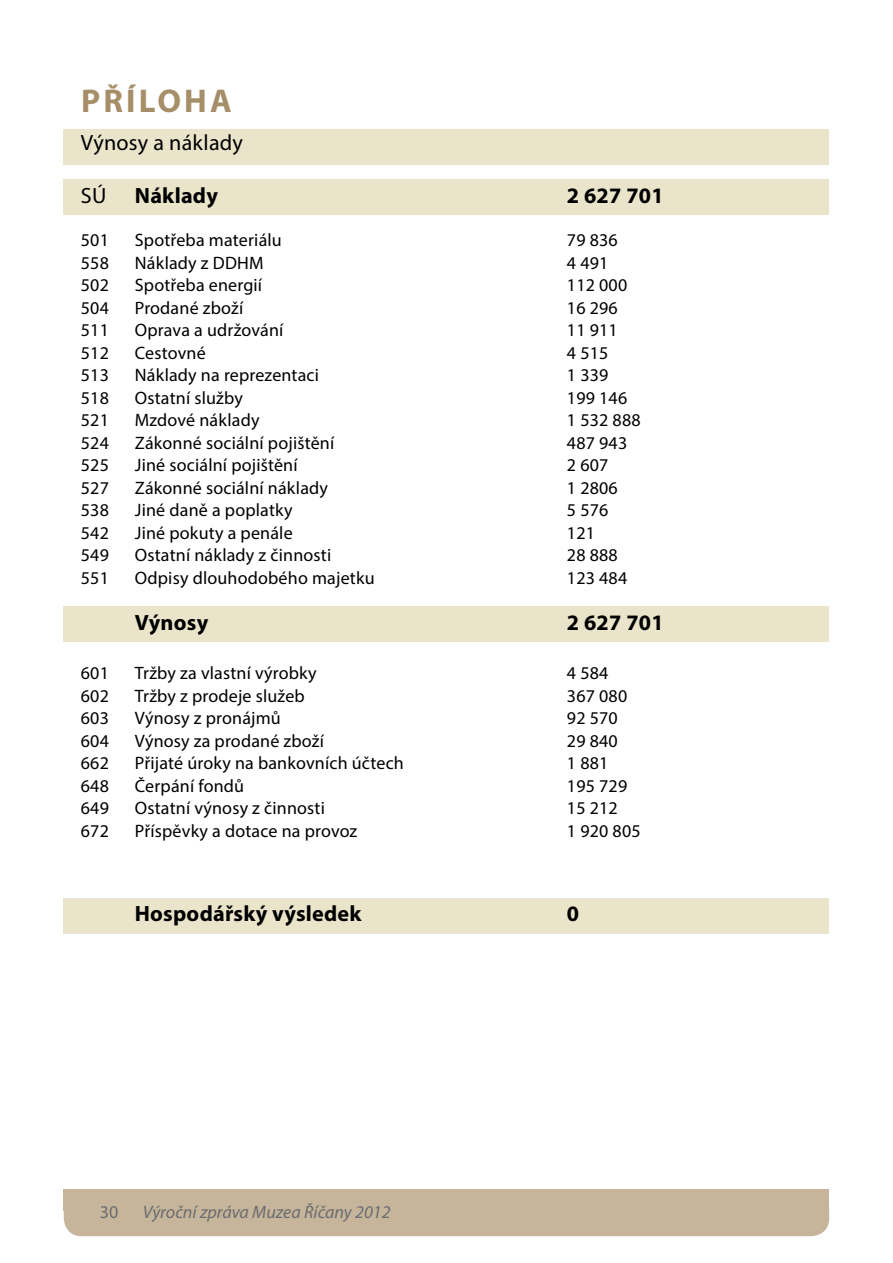
<style>
.page{position:relative;width:893px;height:1263px;background:#fff}
.page>*{position:absolute;margin:0;border:0;box-sizing:border-box;transform-origin:0 0}
.t1{font:700 33px "Myriad Pro";letter-spacing:.095em;color:#a68e69}
.t2{font:700 22.2px "Myriad Pro";letter-spacing:.01em;color:#000}
.t3{font:22.2px "Myriad Pro";color:#000}
.t4{font:18px "Myriad Pro";letter-spacing:.01em;color:#000}
.t5{font:italic 18px "Myriad Pro";color:#6b6c6f}
.t6{font:18px "Myriad Pro";color:#6b6c6f}
</style>
<div class="page">
<div style="left:64px;top:1190px;width:765px;height:46px;background:#c6b59b;border-radius:18px"></div>
<div style="left:64px;top:1189px;width:765px;height:22px;background:#c6b59b"></div>
<div style="left:64px;top:129px;width:765px;height:35px;background:#eae5ca"></div>
<div style="left:64px;top:179px;width:765px;height:36px;background:#eae5ca"></div>
<div style="left:64px;top:607px;width:765px;height:35px;background:#eae5ca"></div>
<div style="left:64px;top:899px;width:765px;height:35px;background:#eae5ca"></div>
<h1 class="t1" style="left:81px;top:79px;width:152px">Příloha</h1>
<p class="t3" style="left:81px;top:129px;width:164px">Výnosy a náklady</p>
<p class="t3" style="left:81px;top:182px;width:27px">SÚ</p>
<p class="t2" style="left:135px;top:181px;width:85px">Náklady</p>
<p class="t2" style="left:567px;top:181px;width:98px">2 627 701</p>
<p class="t4" style="left:81px;top:229px;width:202px">501 Spotřeba materiálu</p>
<p class="t4" style="left:567px;top:229px;width:52px">79 836</p>
<p class="t4" style="left:81px;top:251px;width:145px">558 Náklady z DDH</p>
<p class="t4" style="left:249px;top:251px;width:16px">M</p>
<p class="t4" style="left:567px;top:251px;width:43px">4 491</p>
<p class="t4" style="left:81px;top:274px;width:183px">502 Spotřeba energií</p>
<p class="t4" style="left:567px;top:274px;width:62px">112 000</p>
<p class="t4" style="left:81px;top:296px;width:164px">504 Prodané zboží</p>
<p class="t4" style="left:567px;top:296px;width:52px">16 296</p>
<p class="t4" style="left:81px;top:319px;width:204px">511 Oprava a udržování</p>
<p class="t4" style="left:567px;top:319px;width:52px">11 911</p>
<p class="t4" style="left:81px;top:341px;width:30px">512</p>
<p class="t4" style="left:135px;top:341px;width:72px">Cestovné</p>
<p class="t4" style="left:567px;top:341px;width:43px">4 515</p>
<p class="t4" style="left:81px;top:364px;width:240px">513 Náklady na reprezentaci</p>
<p class="t4" style="left:567px;top:364px;width:43px">1 339</p>
<p class="t4" style="left:81px;top:386px;width:164px">518 Ostatní služby</p>
<p class="t4" style="left:567px;top:386px;width:62px">199 146</p>
<p class="t4" style="left:81px;top:409px;width:30px">521</p>
<p class="t4" style="left:135px;top:409px;width:126px">Mzdové náklady</p>
<p class="t4" style="left:567px;top:409px;width:75px">1 532 888</p>
<p class="t4" style="left:81px;top:431px;width:255px">524 Zákonné sociální pojištění</p>
<p class="t4" style="left:567px;top:431px;width:62px">487 943</p>
<p class="t4" style="left:81px;top:454px;width:218px">525 Jiné sociální pojištění</p>
<p class="t4" style="left:567px;top:454px;width:43px">2 607</p>
<p class="t4" style="left:81px;top:476px;width:249px">527 Zákonné sociální náklady</p>
<p class="t4" style="left:567px;top:476px;width:52px">1 2806</p>
<p class="t4" style="left:81px;top:499px;width:213px">538 Jiné daně a poplatky</p>
<p class="t4" style="left:567px;top:499px;width:43px">5 576</p>
<p class="t4" style="left:81px;top:521px;width:213px">542 Jiné pokuty a penále</p>
<p class="t4" style="left:567px;top:521px;width:30px">121</p>
<p class="t4" style="left:81px;top:544px;width:252px">549 Ostatní náklady z činnosti</p>
<p class="t4" style="left:567px;top:544px;width:52px">28 888</p>
<p class="t4" style="left:81px;top:566px;width:295px">551 Odpisy dlouhodobého majetku</p>
<p class="t4" style="left:567px;top:566px;width:62px">123 484</p>
<p class="t2" style="left:135px;top:608px;width:75px">Výnosy</p>
<p class="t2" style="left:567px;top:608px;width:98px">2 627 701</p>
<p class="t4" style="left:81px;top:662px;width:237px">601 Tržby za vlastní výrobky</p>
<p class="t4" style="left:567px;top:662px;width:43px">4 584</p>
<p class="t4" style="left:81px;top:685px;width:225px">602 Tržby z prodeje služeb</p>
<p class="t4" style="left:567px;top:685px;width:62px">367 080</p>
<p class="t4" style="left:81px;top:707px;width:201px">603 Výnosy z pronájmů</p>
<p class="t4" style="left:567px;top:707px;width:52px">92 570</p>
<p class="t4" style="left:81px;top:730px;width:245px">604 Výnosy za prodané zboží</p>
<p class="t4" style="left:567px;top:730px;width:52px">29 840</p>
<p class="t4" style="left:81px;top:752px;width:324px">662 Přijaté úroky na bankovních účtech</p>
<p class="t4" style="left:567px;top:752px;width:43px">1 881</p>
<p class="t4" style="left:81px;top:775px;width:165px">648 Čerpání fondů</p>
<p class="t4" style="left:567px;top:775px;width:62px">195 729</p>
<p class="t4" style="left:81px;top:797px;width:245px">649 Ostatní výnosy z činnosti</p>
<p class="t4" style="left:567px;top:797px;width:52px">15 212</p>
<p class="t4" style="left:81px;top:820px;width:278px">672 Příspěvky a dotace na provoz</p>
<p class="t4" style="left:567px;top:820px;width:75px">1 920 805</p>
<p class="t2" style="left:135px;top:898px;width:228px">Hospodářský výsledek</p>
<p class="t2" style="left:567px;top:898px;width:14px">0</p>
<p class="t6" style="left:100px;top:1201px;width:20px">30</p>
<p class="t5" style="left:143px;top:1201px;width:249px">Výroční zpráva Muzea Říčany 2012</p>
</div>
